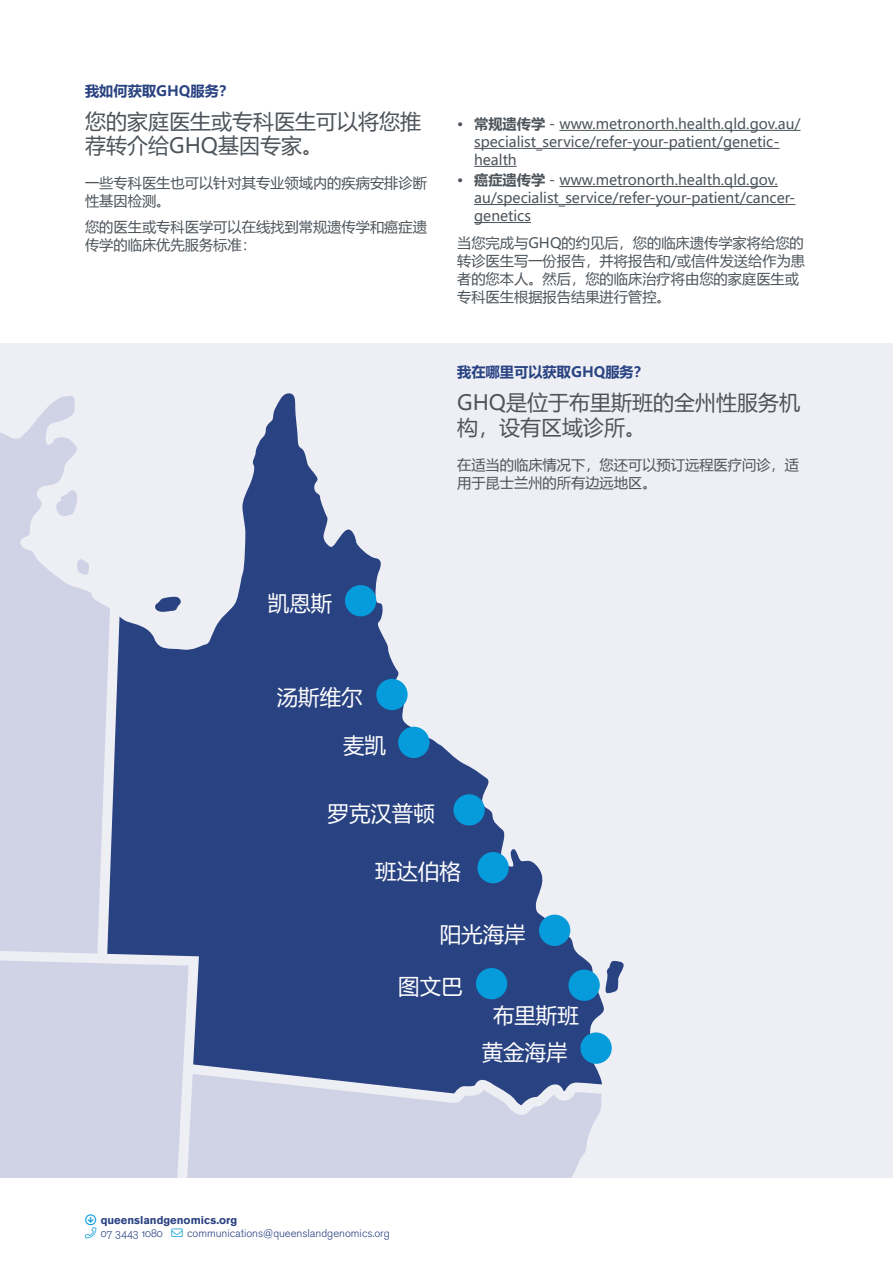
<style>
.page{position:relative;width:893px;height:1263px;background:#fff}
.page>*{position:absolute;margin:0;border:0;box-sizing:border-box;transform-origin:0 0}
.body_copy{font:21.45px "Microsoft Ya Hei UI";color:#fff}
.body_copy-2{font:21px/24.8px "Microsoft Ya Hei UI";color:#4d545a}
.body_copy-3{font:14.25px/18px "Microsoft Ya Hei UI";color:#4d545a}
.body_copy-4{font:700 14.25px "Microsoft Ya Hei UI";color:#294281}
.t1{font:300 11.25px/13.5px "Akzidenz Grotesk BQ";color:#294281}
.s1{font-weight:700}
.s2{font-family:"Akzidenz Grotesk BQ Light Os F";font-weight:400}
.s3{color:#069bda}
</style>
<div class="page">
<div style="left:0;top:343px;width:893px;height:835px;background:#eeeff5"></div>
<svg style="left:0;top:396px;width:107px;height:557px;fill:#d0d3e5"></svg>
<svg style="left:107px;top:393px;width:473px;height:562px;fill:#294281"></svg>
<svg style="left:111px;top:609px;width:7px;height:6px"></svg>
<svg style="left:0;top:955px;width:624px;height:223px;background:#96a1c2"></svg>
<div style="left:580px;top:1032px;width:32px;height:32px;background:#069bda;border-radius:50%"></div>
<div style="left:476px;top:968px;width:31px;height:31px;background:#069bda;border-radius:50%"></div>
<div style="left:376px;top:679px;width:32px;height:31px;background:#069bda;border-radius:50%"></div>
<div style="left:398px;top:727px;width:31px;height:31px;background:#069bda;border-radius:50%"></div>
<div style="left:345px;top:585px;width:31px;height:31px;background:#069bda;border-radius:50%"></div>
<div style="left:453px;top:794px;width:32px;height:31px;background:#069bda;border-radius:50%"></div>
<div style="left:539px;top:915px;width:31px;height:31px;background:#069bda;border-radius:50%"></div>
<div style="left:477px;top:852px;width:32px;height:31px;background:#069bda;border-radius:50%"></div>
<hr style="left:559px;top:130px;width:241px;height:1px;background:#4d545a">
<hr style="left:474px;top:148px;width:305px;height:1px;background:#4d545a">
<hr style="left:474px;top:166px;width:43px;height:1px;background:#4d545a">
<hr style="left:559px;top:186px;width:219px;height:1px;background:#4d545a">
<hr style="left:474px;top:204px;width:321px;height:1px;background:#4d545a">
<hr style="left:474px;top:222px;width:57px;height:1px;background:#4d545a">
<div style="left:568px;top:969px;width:32px;height:32px;background:#069bda;border-radius:50%"></div>
<p class="body_copy-4" style="left:85px;top:81px;width:150px">我如何获取GHQ服务？</p>
<p class="body_copy-2" style="left:85px;top:109px;width:337px;line-height:24px">您的家庭医生或专科医生可以将您推荐转介给GHQ基因专家。</p>
<p class="body_copy-3" style="left:85px;top:173px;width:343px">一些专科医生也可以针对其专业领域内的疾病安排诊断性基因检测。</p>
<p class="body_copy-3" style="left:85px;top:218px;width:343px">您的医生或专科医学可以在线找到常规遗传学和癌症遗传学的临床优先服务标准：</p>
<p class="body_copy-3" style="left:474px;top:115px;width:328px;text-indent:-17px"><span class="s1">• 常规遗传学</span> - www.metronorth.health.qld.gov.au/ specialist_service/refer-your-patient/genetic&shy;health</p>
<p class="body_copy-3" style="left:474px;top:171px;width:323px;text-indent:-17px"><span class="s1">• 癌症遗传学</span> - www.metronorth.health.qld.gov. au/specialist_service/refer-your-patient/cancer&shy;genetics</p>
<p class="body_copy-3" style="left:457px;top:233px;width:350px">当您完成与GHQ的约见后，您的临床遗传学家将给您的转诊医生写一份报告，并将报告和/或信件发送给作为患者的您本人。然后，您的临床治疗将由您的家庭医生或专科医生根据报告结果进行管控。</p>
<p class="body_copy-4" style="left:457px;top:362px;width:193px">我在哪里可以获取GHQ服务？</p>
<p class="body_copy-2" style="left:457px;top:390px;width:344px">GHQ是位于布里斯班的全州性服务机构，设有区域诊所。</p>
<p class="body_copy-3" style="left:457px;top:455px;width:343px">在适当的临床情况下，您还可以预订远程医疗问诊，适用于昆士兰州的所有边远地区。</p>
<p class="body_copy" style="left:268px;top:589px;width:66px">凯恩斯</p>
<p class="body_copy" style="left:277px;top:683px;width:87px">汤斯维尔</p>
<p class="body_copy" style="left:343px;top:731px;width:44px">麦凯</p>
<p class="body_copy" style="left:328px;top:799px;width:109px">罗克汉普顿</p>
<p class="body_copy" style="left:375px;top:856px;width:87px">班达伯格</p>
<p class="body_copy" style="left:440px;top:919px;width:87px">阳光海岸</p>
<p class="body_copy" style="left:398px;top:971px;width:66px">图文巴</p>
<p class="body_copy" style="left:493px;top:1001px;width:87px">布里斯班</p>
<p class="body_copy" style="left:482px;top:1037px;width:87px">黄金海岸</p>
<p class="t1" style="left:101px;top:1213px;width:291px"><span class="s1">queenslandgenomics.org<br></span><span class="s2">07 3443 1080</span> <span class="s3">→</span> communications@queenslandgenomics.org</p>
</div>
